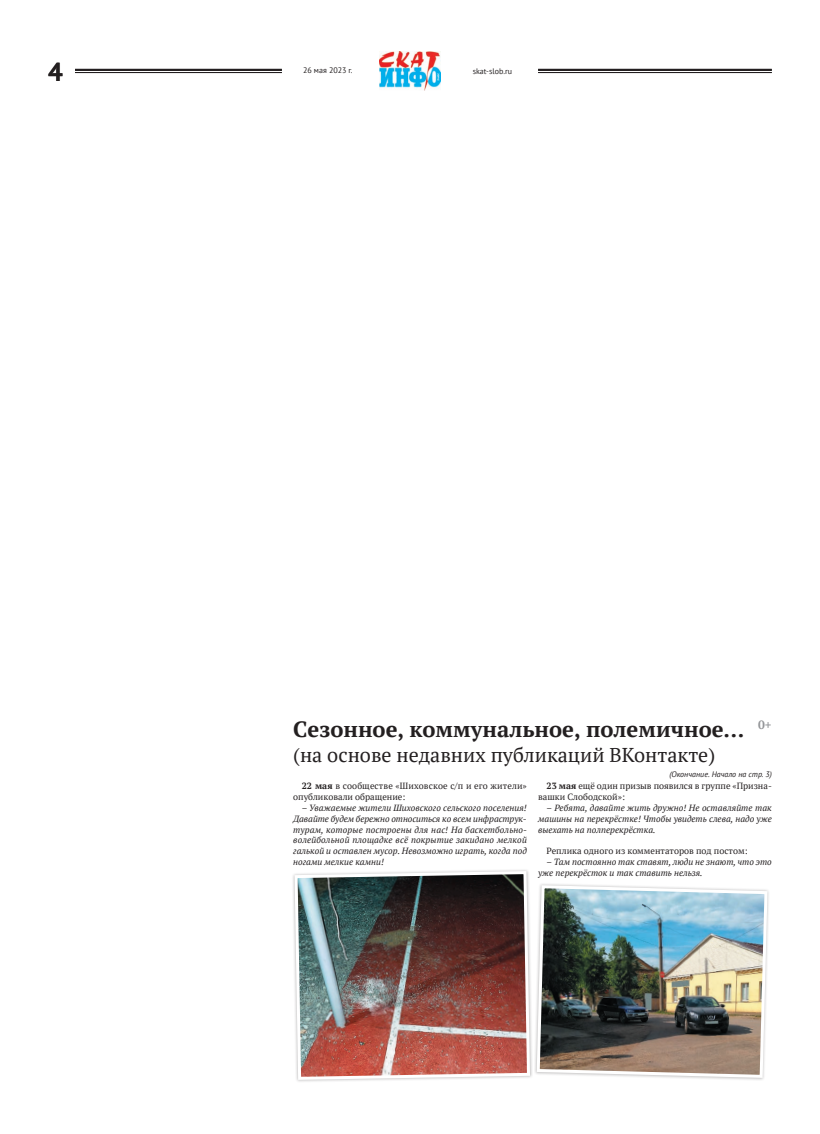
<style>
.page{position:relative;width:820px;height:1134px;background:#fff}
.page>*{position:absolute;margin:0;border:0;box-sizing:border-box;transform-origin:0 0}
.t1{font:700 26px "PT Sans";color:#231f20}
.t2{font:700 22px "PT Serif";color:#231f20}
.t3{font:20px "PT Serif";color:#231f20}
.t4{font:700 12px "PT Serif";color:#939598}
.t5{font:italic 9px/10.8px "PT Serif";color:#231f20;text-align:justify}
.t6{font:9px/10.8px "PT Serif";color:#231f20}
.t7{font:italic 8px "PT Sans";color:#231f20}
.t8{font:8px "PT Sans";color:#231f20}
.s1{font-weight:700}
</style>
<div class="page">
<img style="left:379px;top:51px;width:61px;height:40px">
<hr style="left:75px;top:69px;width:207px;height:2px;background:#231f20">
<hr style="left:75px;top:72px;width:207px;height:1px;background:#231f20">
<hr style="left:538px;top:69px;width:233px;height:2px;background:#231f20">
<hr style="left:538px;top:72px;width:233px;height:1px;background:#231f20">
<img style="left:535px;top:884px;width:233px;height:195px">
<img style="left:293px;top:870px;width:238px;height:211px">
<h1 class="t1" style="left:48px;top:54px;width:16px">4</h1>
<p class="t8" style="left:303px;top:65px;width:51px">26 мая 2023 г.</p>
<p class="t8" style="left:472px;top:66px;width:41px">skat-slob.ru</p>
<h3 class="t4" style="left:757px;top:717px;width:15px">0+</h3>
<h2 class="t2" style="left:293px;top:715px;width:452px">Сезонное, коммунальное, полемичное…</h2>
<h3 class="t3" style="left:293px;top:742px;width:423px">(на основе недавних публикаций ВКонтакте)</h3>
<p class="t6" style="left:293px;top:781px;width:235px;text-indent:9px"><span class="s1">22 мая</span> в сообществе «Шиховское с/п и его жители» опубликовали обращение:</p>
<p class="t5" style="left:293px;top:802px;width:235px;text-indent:9px">– Уважаемые жители Шиховского сельского поселения!<br>Давайте будем бережно относиться ко всем инфраструк&shy;турам, которые построены для нас! На баскетбольно&shy;волейбольной площадке всё покрытие закидано мелкой галькой и оставлен мусор. Невозможно играть, когда под ногами мелкие камни!</p>
<p class="t7" style="left:669px;top:769px;width:104px">(Окончание. Начало на стр. 3)</p>
<p class="t6" style="left:538px;top:781px;width:235px;text-indent:9px"><span class="s1">23 мая</span> ещё один призыв появился в группе «Призна&shy;вашки Слободской»:</p>
<p class="t5" style="left:538px;top:802px;width:235px;text-indent:9px">– Ребята, давайте жить дружно! Не оставляйте так машины на перекрёстке! Чтобы увидеть слева, надо уже выехать на полперекрёстка.</p>
<p class="t6" style="left:546px;top:845px;width:202px">Реплика одного из комментаторов под постом:</p>
<p class="t5" style="left:538px;top:856px;width:235px;text-indent:9px">– Там постоянно так ставят, люди не знают, что это уже перекрёсток и так ставить нельзя.</p>
</div>
